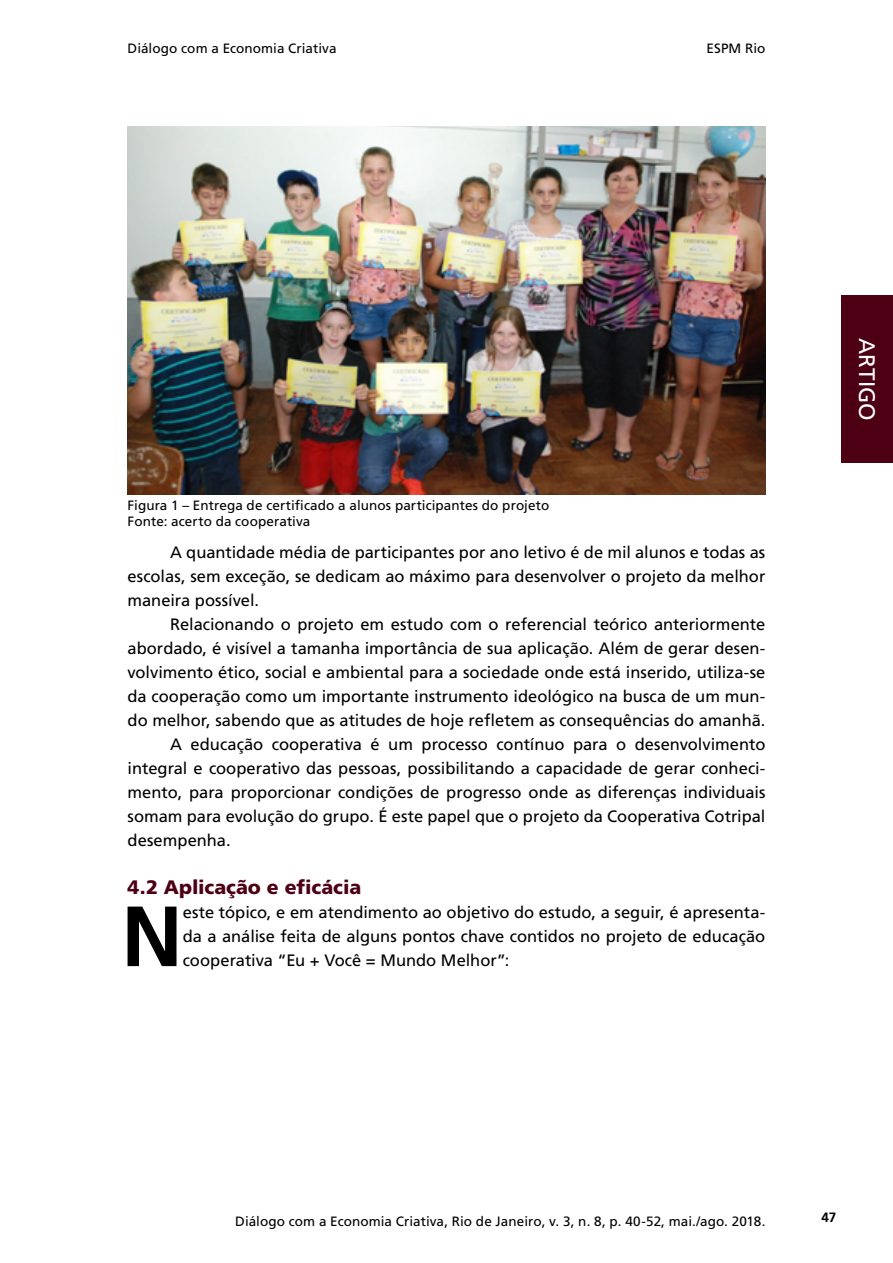
<style>
.page{position:relative;width:893px;height:1263px;background:#fff}
.page>*{position:absolute;margin:0;border:0;box-sizing:border-box;transform-origin:0 0}
.t1{font:700 85.2px "Frutiger LT Std";color:#000}
.t2{font:22.5px "Frutiger LT Std";letter-spacing:-.005em;color:#fff}
.t3{font:900 19.5px "Frutiger LT Std";letter-spacing:-.005em;color:#4d0014}
.t4{font:16.5px/24px "Frutiger LT Std";color:#000;text-align:justify}
.t5{font:13.5px/16.2px "Frutiger LT Std";letter-spacing:.005em;color:#000}
.t6{font:700 13.5px "Frutiger LT Std";color:#000}
</style>
<div class="page">
<div style="left:842px;top:295px;width:51px;height:168px;background:#4d0014"></div>
<img style="left:128px;top:126px;width:637px;height:368px">
<p class="t5" style="left:128px;top:40px;width:210px">Diálogo com a Economia Criativa</p>
<p class="t5" style="left:706px;top:40px;width:60px">ESPM Rio</p>
<p class="t5" style="left:128px;top:497px;width:423px">Figura 1 – Entrega de certificado a alunos participantes do projeto<br>Fonte: acerto da cooperativa</p>
<p class="t4" style="left:128px;top:540px;width:639px;text-indent:43px">A quantidade média de participantes por ano letivo é de mil alunos e todas as escolas, sem exceção, se dedicam ao máximo para desenvolver o projeto da melhor maneira possível.</p>
<p class="t4" style="left:170px;top:612px;width:597px">Relacionando o projeto em estudo com o referencial teórico anteriormente</p>
<p class="t4" style="left:128px;top:636px;width:639px">abordado, é visível a tamanha importância de sua aplicação. Além de gerar desen-</p>
<p class="t4" style="left:128px;top:660px;width:639px">volvimento ético, social e ambiental para a sociedade onde está inserido, utiliza-se</p>
<p class="t4" style="left:128px;top:684px;width:639px">da cooperação como um importante instrumento ideológico na busca de um mun-</p>
<p class="t4" style="left:128px;top:708px;width:639px">do melhor, sabendo que as atitudes de hoje refletem as consequências do amanhã.</p>
<p class="t4" style="left:170px;top:732px;width:597px">A educação cooperativa é um processo contínuo para o desenvolvimento</p>
<p class="t4" style="left:128px;top:756px;width:639px">integral e cooperativo das pessoas, possibilitando a capacidade de gerar conheci-</p>
<p class="t4" style="left:128px;top:780px;width:639px">mento, para proporcionar condições de progresso onde as diferenças individuais</p>
<p class="t4" style="left:128px;top:804px;width:639px">somam para evolução do grupo. É este papel que o projeto da Cooperativa Cotripal</p>
<p class="t4" style="left:128px;top:828px;width:105px">desempenha.</p>
<p class="t3" style="left:128px;top:875px;width:235px">4.2 Aplicação e eficácia</p>
<h1 class="t1" style="left:121px;top:886px;width:63px">N</h1>
<p class="t4" style="left:183px;top:900px;width:584px">este tópico, e em atendimento ao objetivo do estudo, a seguir, é apresenta&shy;da a análise feita de alguns pontos chave contidos no projeto de educação cooperativa “Eu + Você = Mundo Melhor”:</p>
<h2 class="t2" style="left:880px;top:338px;width:84px;rotate:90deg">ARTIGO</h2>
<p class="t5" style="left:235px;top:1213px;width:532px">Diálogo com a Economia Criativa, Rio de Janeiro, v. 3, n. 8, p. 40-52, mai./ago. 2018.</p>
<p class="t6" style="left:821px;top:1209px;width:16px">47</p>
</div>
